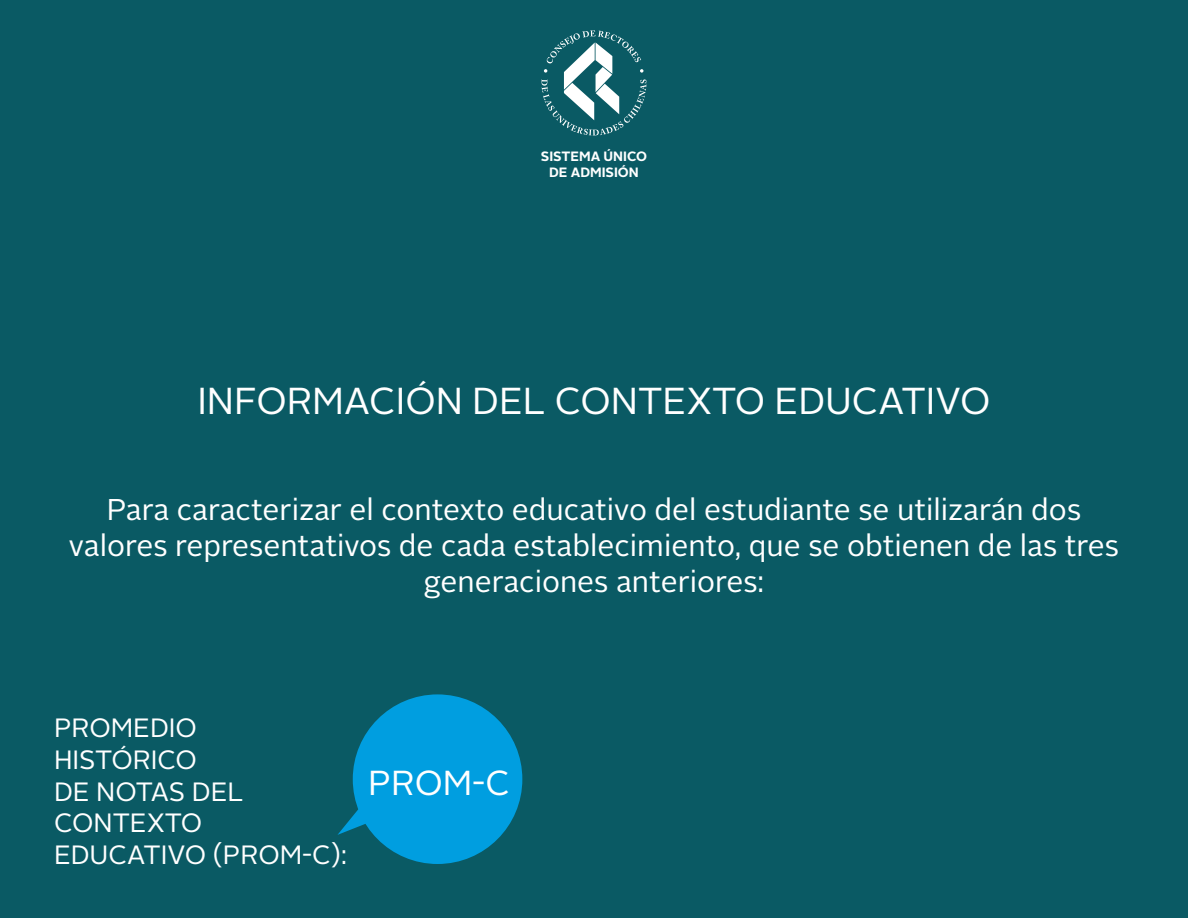
<style>
.page{position:relative;width:1188px;height:918px;background:#0a5a64}
.page>*{position:absolute;margin:0;border:0;box-sizing:border-box;transform-origin:0 0}
.t1{font:37.5px "Alright Sans";color:#fff}
.t2{font:34.65px "Alright Sans";color:#fff}
.t3{font:30px/36px "Alright Sans";color:#fff;text-align:center}
.t4{font:26.4px/31.8px "Alright Sans";color:#fff}
.t5{font:700 13.5px/16.2px "Alright Sans";color:#fff;text-align:center}
</style>
<div class="page">
<svg style="left:542px;top:30px;width:104px;height:106px"></svg>
<div style="left:353px;top:694px;width:169px;height:170px;background:#009ee0;border-radius:50%"></div>
<svg style="left:337px;top:806px;width:33px;height:29px"></svg>
<p class="t5" style="left:541px;top:148px;width:108px">SISTEMA ÚNICO<br>DE ADMISIÓN</p>
<p class="t1" style="left:197px;top:376px;width:795px">I nformación del contexto educativo</p>
<p class="t3" style="left:69px;top:492px;width:1052px">Para caracterizar el contexto educativo del estudiante se utilizarán dos valores representativos de cada establecimiento, que se obtienen de las tres generaciones anteriores:</p>
<p class="t4" style="left:54px;top:712px;width:294px">Promedio<br>h istórico<br>de notas del contexto educativo (Prom-C):</p>
<p class="t2" style="left:368px;top:759px;width:139px">Prom-C</p>
</div>
